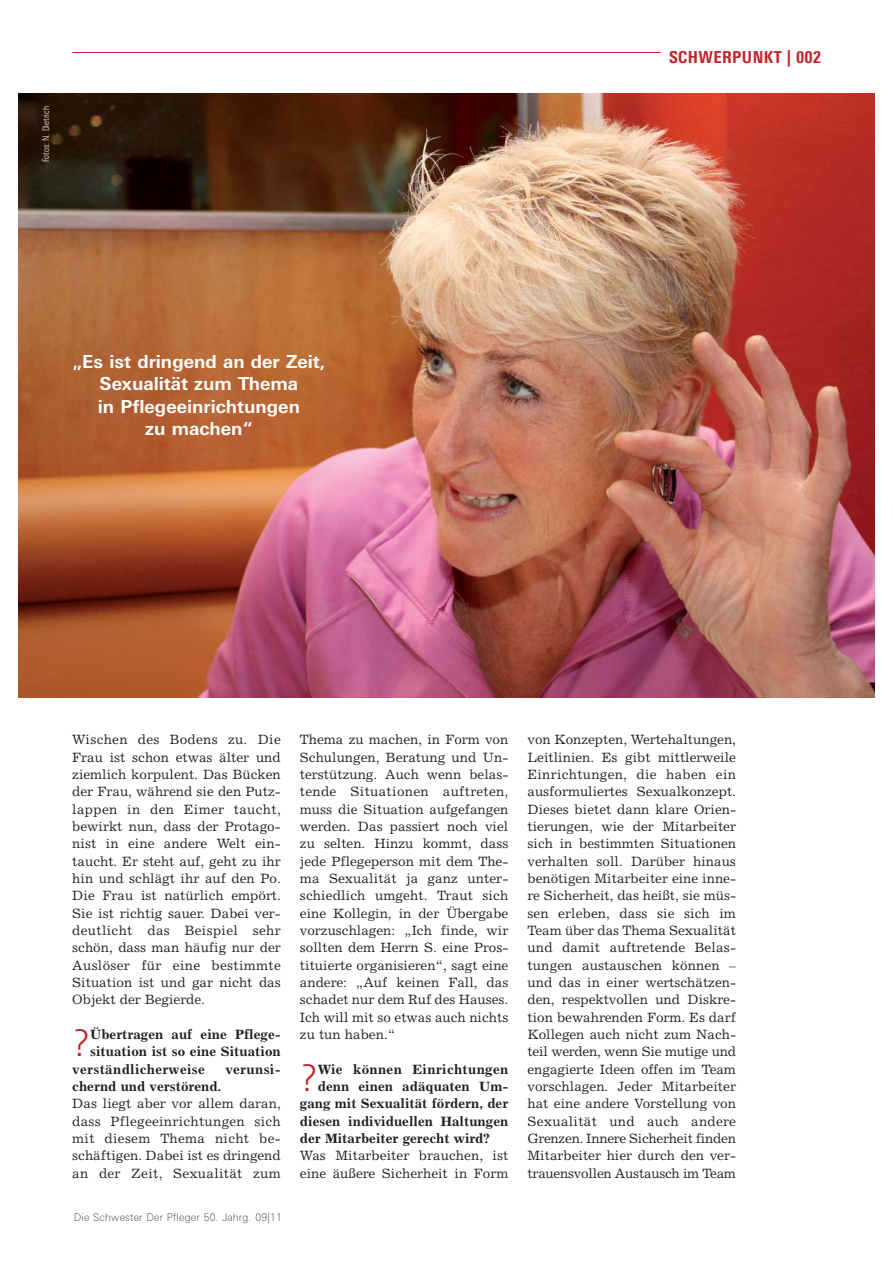
<style>
.page{position:relative;width:893px;height:1263px;background:#fff}
.page>*{position:absolute;margin:0;border:0;box-sizing:border-box;transform-origin:0 0}
.t1{font:300 36.75px "LT Univers Basic";color:#c3262d}
.t2{font:700 18px/22.5px "LT Univers Basic";color:#fff;text-align:center}
.t3{font:800 condensed 16.5px "LT Univers";letter-spacing:.025em;color:#c3262d}
.t4{font:13.5px/17.4px "Excelsior";color:#231f20;text-align:justify}
.t5{font:700 13.5px "Excelsior";color:#231f20}
.t6{font:700 13.5px "Excelsior";letter-spacing:.02em;color:#231f20}
.t7{font:100 10.5px "LT Univers Basic";letter-spacing:.025em;color:#231f20}
.t8{font:300 condensed 9px "LT Univers";color:#fff}
</style>
<div class="page">
<img style="left:18px;top:94px;width:856px;height:603px">
<hr style="left:72px;top:52px;width:588px;height:1px;background:#c3262d">
<p class="t8" style="left:43px;top:162px;width:58px;rotate:-90deg">Fotos: N. Dietrich</p>
<h2 class="t2" style="left:72px;top:351px;width:254px">„Es ist dringend an der Zeit,<br>Sexualität zum Thema<br>in Pflegeeinrichtungen<br>zu machen“</h2>
<p class="t3" style="left:669px;top:49px;width:153px">SCHWERPUNKT | 002</p>
<p class="t4" style="left:72px;top:732px;width:210px">Wischen des Bodens zu. Die Frau ist schon etwas älter und ziemlich korpulent. Das Bücken der Frau, während sie den Putz - lappen in den Eimer taucht, bewirkt nun, dass der Protago - nist in eine andere Welt ein&shy;taucht. Er steht auf, geht zu ihr hin und schlägt ihr auf den Po.<br>Die Frau ist natürlich empört.<br>Sie ist richtig sauer. Dabei ver&shy;deutlicht das Beispiel sehr schön, dass man häufig nur der Auslöser für eine bestimmte Situation ist und gar nicht das Objekt der Begierde.</p>
<h1 class="t1" style="left:72px;top:1030px;width:19px">?</h1>
<p class="t5" style="left:90px;top:1029px;width:192px">Übertragen auf eine Pflege -</p>
<p class="t5" style="left:90px;top:1046px;width:192px">situation ist so eine Situation</p>
<p class="t6" style="left:72px;top:1064px;width:134px">verständlicherweise</p>
<p class="t6" style="left:225px;top:1064px;width:57px">verunsi-</p>
<p class="t5" style="left:72px;top:1081px;width:150px">chernd und verstörend.</p>
<p class="t4" style="left:72px;top:1096px;width:210px">Das liegt aber vor allem daran, dass Pflegeeinrichtungen sich mit diesem Thema nicht be - schäftigen. Dabei ist es dringend an der Zeit, Sexualität zum</p>
<p class="t7" style="left:74px;top:1213px;width:210px">Die Schwester Der Pfleger 50. Jahrg. 09|11</p>
<p class="t4" style="left:300px;top:732px;width:210px">Thema zu machen, in Form von Schulungen, Beratung und Un - terstützung. Auch wenn belas - tende Situationen auftreten, muss die Situation aufgefangen werden. Das passiert noch viel zu selten. Hinzu kommt, dass jede Pflegeperson mit dem The - ma Sexualität ja ganz unter&shy;schiedlich umgeht. Traut sich eine Kollegin, in der Übergabe vorzuschlagen: „Ich finde, wir sollten dem Herrn S. eine Pros - tituierte organisieren“, sagt eine andere: „Auf keinen Fall, das schadet nur dem Ruf des Hauses.<br>Ich will mit so etwas auch nichts zu tun haben.“</p>
<h1 class="t1" style="left:300px;top:1065px;width:19px">?</h1>
<p class="t6" style="left:318px;top:1064px;width:192px">Wie können Einrichtungen</p>
<p class="t5" style="left:318px;top:1081px;width:192px">denn einen adäquaten Um -</p>
<p class="t5" style="left:300px;top:1098px;width:210px">gang mit Sexualität fördern, der</p>
<p class="t5" style="left:300px;top:1116px;width:210px">diesen individuellen Haltungen</p>
<p class="t5" style="left:300px;top:1133px;width:191px">der Mitarbeiter gerecht wird?</p>
<p class="t4" style="left:300px;top:1148px;width:210px">Was Mitarbeiter brauchen, ist eine äußere Sicherheit in Form</p>
<p class="t4" style="left:527px;top:732px;width:210px">von Konzepten, Wertehaltungen, Leitlinien. Es gibt mittlerweile Einrichtungen, die haben ein ausformuliertes Sexualkonzept.<br>Dieses bietet dann klare Orien - tierungen, wie der Mitarbeiter sich in bestimmten Situationen verhalten soll. Darüber hinaus benötigen Mitarbeiter eine inne&shy;re Sicherheit, das heißt, sie müs&shy;sen erleben, dass sie sich im Team über das Thema Sexualität und damit auftretende Belas - tungen austauschen können – und das in einer wertschätzen&shy;den, respektvollen und Diskre - tion bewahrenden Form. Es darf Kollegen auch nicht zum Nach - teil werden, wenn Sie mutige und engagierte Ideen offen im Team vorschlagen. Jeder Mitar beiter hat eine andere Vorstel lung von Sexualität und auch andere Grenzen. Innere Sicher heit finden Mitarbeiter hier durch den ver&shy;trauensvollen Aus tausch im Team</p>
</div>
